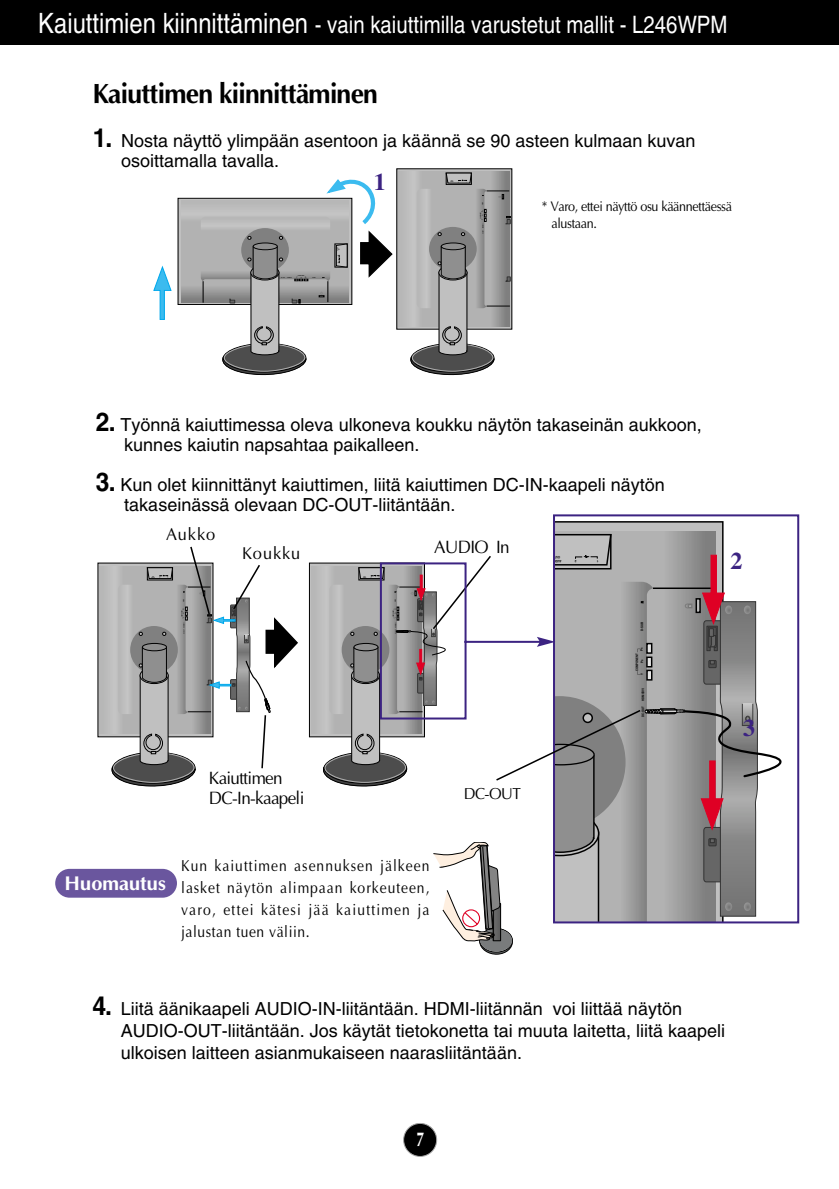
<style>
.page{position:relative;width:839px;height:1189px;background:#fff}
.page>*{position:absolute;margin:0;border:0;box-sizing:border-box;transform-origin:0 0}
.t1{font:700 28px "Optima";letter-spacing:-.03em;color:#000;scale:.95 1}
.t2{font:24px "Helvetica";color:#fff;scale:.85 1}
.t3{font:700 24px "Times";color:#3c2382}
.t4{font:700 20px "Optima";color:#fff}
.t5{font:700 20px "Optima";color:#fff;scale:.7 1}
.t6{font:18px/20px "Helvetica";color:#000}
.t7{font:18px/20px "Optima";letter-spacing:-.04em;color:#000;scale:.95 1}
.t8{font:17.2px "Optima";letter-spacing:.055em;color:#000;scale:.95 1}
.t9{font:16px/22px "Optima";letter-spacing:.085em;color:#000;text-align:justify;scale:.87 1}
.t10{font:16px "Optima";letter-spacing:.085em;color:#000;scale:.95 1}
.t11{font:14px/17px "Optima";letter-spacing:-.03em;color:#000;scale:.9 1}
.t12{font:700 3.2px/3.6px "Helvetica";color:#000;text-align:center;scale:.87 1}
.s1{font-size:28px}
.s2{font-weight:700;font-size:26px}
.s3{font-size:2.2px}
</style>
<div class="page">
<div style="left:403px;top:1123px;width:33px;height:33px;background:#000;border-radius:50%"></div>
<div style="left:403px;top:1123px;width:34px;height:34px;border:2px solid #a5a5a5;border-radius:50%"></div>
<div style="left:0;top:0;width:839px;height:45px;background:#000"></div>
<div style="left:98px;top:563px;width:115px;height:174px;background:#b7b7b7"></div>
<div style="left:309px;top:563px;width:116px;height:174px;background:#c0c0c0;border:1px solid #000"></div>
<div style="left:311px;top:566px;width:111px;height:167px;background:#bababa"></div>
<svg style="left:110px;top:546px;width:188px;height:241px"></svg>
<svg style="left:553px;top:514px;width:247px;height:410px"></svg>
<svg style="left:322px;top:533px;width:476px;height:421px"></svg>
<div style="left:55px;top:869px;width:122px;height:28px;background:#6a569e;border-radius:14px"></div>
<svg style="left:178px;top:198px;width:23px;height:107px"></svg>
<svg style="left:181px;top:200px;width:20px;height:102px;background:#afafaf"></svg>
<div style="left:396px;top:168px;width:116px;height:161px;background:linear-gradient(to right,#bebebe,#c0c0c0)"></div>
<svg style="left:409px;top:172px;width:101px;height:204px;background:#a4a4a4"></svg>
<div style="left:441px;top:243px;width:24px;height:7px;background:#8f8f8f;border:1px solid #000;border-radius:50%"></div>
<svg style="left:201px;top:179px;width:192px;height:197px"></svg>
<svg style="left:153px;top:266px;width:18px;height:54px"></svg>
<h2 class="t2" style="left:38px;top:16px;width:812px"><span class="s1">Kaiuttimien kiinnittäminen</span> - vain kaiuttimilla varustetut mallit - L246WPM</h2>
<h1 class="t1" style="left:93px;top:81px;width:302px">Kaiuttimen kiinnittäminen</h1>
<p class="t6" style="left:121px;top:132px;width:576px;text-indent:-28px"><span class="s2">1.</span> Nosta näyttö ylimpään asentoon ja käännä se 90 asteen kulmaan kuvan osoittamalla tavalla.</p>
<p class="t11" style="left:551px;top:199px;width:202px;text-indent:-9px">* Varo, ettei näyttö osu käännettäessä alustaan.</p>
<h2 class="t3" style="left:374px;top:173px;width:13px">1</h2>
<p class="t6" style="left:124px;top:416px;width:579px;text-indent:-28px"><span class="s2">2.</span> Työnnä kaiuttimessa oleva ulkoneva koukku näytön takaseinän aukkoon, kunnes kaiutin napsahtaa paikalleen.</p>
<p class="t6" style="left:124px;top:476px;width:542px;text-indent:-28px"><span class="s2">3.</span> Kun olet kiinnittänyt kaiuttimen, liitä kaiuttimen DC-IN-kaapeli näytön takaseinässä olevaan DC-OUT-liitäntään.</p>
<p class="t8" style="left:166px;top:527px;width:53px">Aukko</p>
<p class="t8" style="left:242px;top:546px;width:63px">Koukku</p>
<p class="t7" style="left:434px;top:538px;width:81px">AUDIO In</p>
<p class="t12" style="left:561px;top:562px;width:12px;rotate:-180deg">AUDIO<br>OUT</p>
<p class="t12" style="left:576px;top:563px;width:3px;rotate:-180deg">2</p>
<p class="t12" style="left:598px;top:563px;width:3px;rotate:-180deg">1</p>
<p class="t7" style="left:209px;top:769px;width:102px">Kaiuttimen<br>DC-In-kaapeli</p>
<p class="t4" style="left:65px;top:875px;width:103px">Huomautus</p>
<p class="t9" style="left:181px;top:856px;width:287px">Kun kaiuttimen asennuksen jälkeen lasket näytön alimpaan korkeuteen, varo, ettei kätesi jää kaiuttimen ja jalustan tuen väliin.</p>
<p class="t10" style="left:464px;top:786px;width:61px">DC-OUT</p>
<p class="t12" style="left:640px;top:631px;width:12px;rotate:-89deg">D-SUB</p>
<p class="t12" style="left:640px;top:651px;width:5px;rotate:-90deg">P<span class="s3">R</span></p>
<p class="t12" style="left:640px;top:663px;width:5px;rotate:-90deg">P<span class="s3">B</span></p>
<p class="t12" style="left:635px;top:671px;width:23px;rotate:-90deg">COMPONENT</p>
<p class="t12" style="left:640px;top:675px;width:4px;rotate:-90deg">Y</p>
<p class="t12" style="left:641px;top:700px;width:16px;rotate:-90deg">HDMI/DVI</p>
<p class="t12" style="left:641px;top:717px;width:14px;rotate:-90deg">DC-OUT</p>
<h2 class="t3" style="left:730px;top:552px;width:13px">2</h2>
<h2 class="t3" style="left:743px;top:719px;width:13px">3</h2>
<p class="t6" style="left:121px;top:999px;width:606px;line-height:22px;text-indent:-28px"><span class="s2">4.</span> Liitä äänikaapeli AUDIO-IN-liitäntään. HDMI-liitännän voi liittää näytön<br>AUDIO-OUT-liitäntään. Jos käytät tietokonetta tai muuta laitetta, liitä kaapeli ulkoisen laitteen asianmukaiseen naarasliitäntään.</p>
<p class="t5" style="left:416px;top:1131px;width:13px">7</p>
</div>
